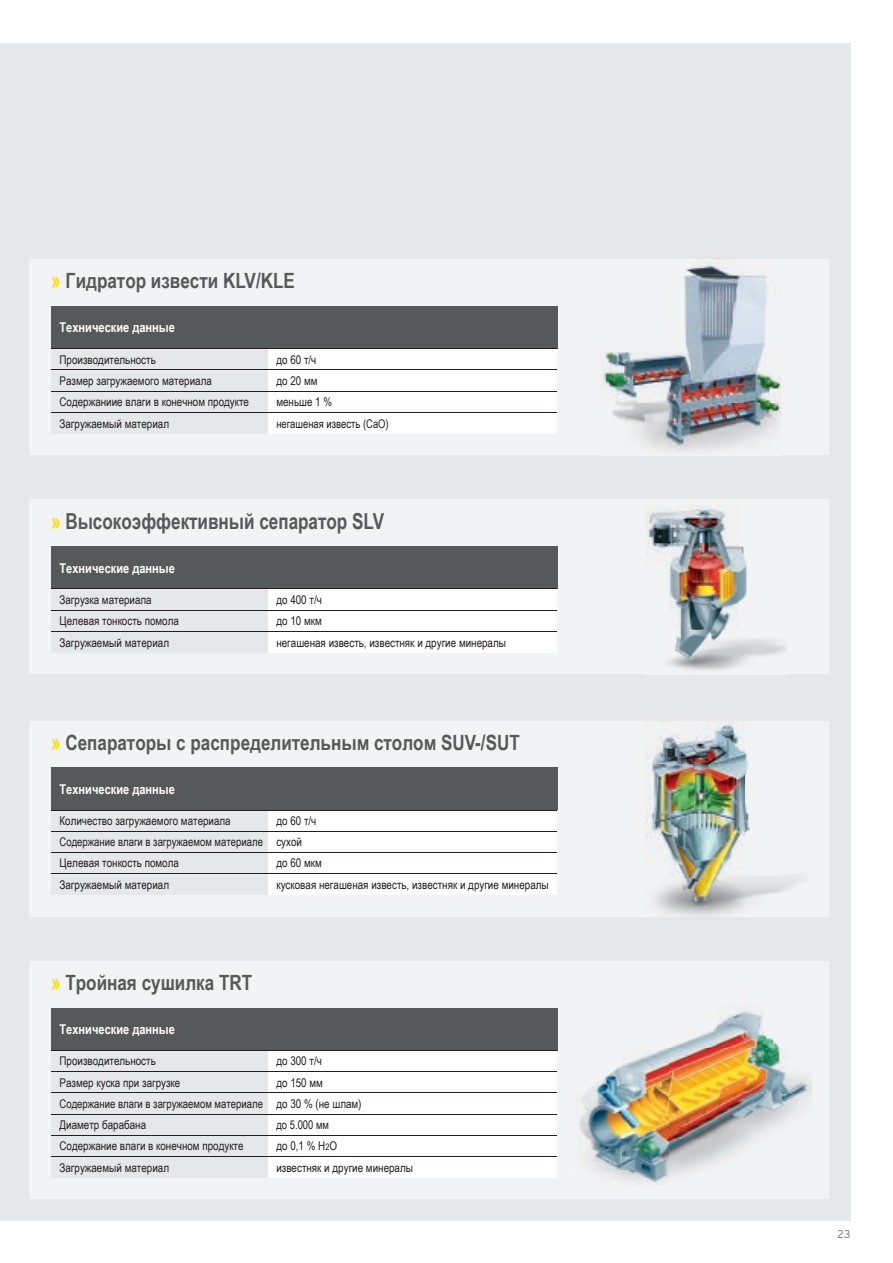
<style>
.page{position:relative;width:893px;height:1263px;background:#fff}
.page>*{position:absolute;margin:0;border:0;box-sizing:border-box;transform-origin:0 0}
.t1{font:700 22.05px "Arial Narrow";color:#57585a;scale:.94 1}
.t2{font:700 21px "Arial Narrow";color:#57585a}
.t3{font:700 13.5px "Arial Narrow";color:#fff}
.t4{font:12px/21.1px "Arial Narrow";color:#231f20}
.t5{font:12px "Arial Narrow";color:#231f20;scale:.96 1}
.t6{font:300 11.25px "Interstate";color:#6c6d70}
.s1{font-size:22.05px;color:#ffdc01}
.s2{color:#ffdc01}
.s3{font-size:9px}
</style>
<div class="page">
<div style="left:0;top:43px;width:850px;height:1177px;background:#e6e7e9"></div>
<div style="left:30px;top:285px;width:799px;height:170px;background:#f2f3f4"></div>
<div style="left:30px;top:746px;width:799px;height:170px;background:#f2f3f4"></div>
<div style="left:30px;top:525px;width:799px;height:149px;background:#f2f3f4"></div>
<div style="left:51px;top:306px;width:506px;height:43px;background:#57585a"></div>
<svg style="left:51px;top:349px;width:506px;height:84px"></svg>
<hr style="left:51px;top:348px;width:217px;height:1px;background:#231f20">
<hr style="left:268px;top:348px;width:289px;height:1px;background:#231f20">
<hr style="left:51px;top:370px;width:217px;height:1px;background:#231f20">
<hr style="left:268px;top:370px;width:289px;height:1px;background:#231f20">
<hr style="left:51px;top:391px;width:217px;height:1px;background:#231f20">
<hr style="left:268px;top:391px;width:289px;height:1px;background:#231f20">
<hr style="left:51px;top:412px;width:217px;height:1px;background:#231f20">
<hr style="left:268px;top:412px;width:289px;height:1px;background:#231f20">
<div style="left:30px;top:259px;width:799px;height:43px;background:#f2f3f4"></div>
<div style="left:51px;top:546px;width:506px;height:43px;background:#57585a"></div>
<svg style="left:51px;top:590px;width:506px;height:62px"></svg>
<hr style="left:51px;top:589px;width:217px;height:1px;background:#231f20">
<hr style="left:268px;top:589px;width:289px;height:1px;background:#231f20">
<hr style="left:51px;top:610px;width:217px;height:1px;background:#231f20">
<hr style="left:268px;top:610px;width:289px;height:1px;background:#231f20">
<hr style="left:51px;top:631px;width:217px;height:1px;background:#231f20">
<hr style="left:268px;top:631px;width:289px;height:1px;background:#231f20">
<div style="left:30px;top:500px;width:799px;height:42px;background:#f2f3f4"></div>
<div style="left:51px;top:767px;width:506px;height:43px;background:#57585a"></div>
<svg style="left:51px;top:811px;width:506px;height:84px"></svg>
<hr style="left:51px;top:810px;width:217px;height:1px;background:#231f20">
<hr style="left:268px;top:810px;width:289px;height:1px;background:#231f20">
<hr style="left:51px;top:831px;width:217px;height:1px;background:#231f20">
<hr style="left:268px;top:831px;width:289px;height:1px;background:#231f20">
<hr style="left:51px;top:852px;width:217px;height:1px;background:#231f20">
<hr style="left:268px;top:852px;width:289px;height:1px;background:#231f20">
<hr style="left:51px;top:873px;width:217px;height:1px;background:#231f20">
<hr style="left:268px;top:873px;width:289px;height:1px;background:#231f20">
<div style="left:30px;top:721px;width:799px;height:42px;background:#f2f3f4"></div>
<div style="left:30px;top:986px;width:799px;height:213px;background:#f2f3f4"></div>
<div style="left:51px;top:1008px;width:506px;height:42px;background:#57585a"></div>
<svg style="left:51px;top:1051px;width:506px;height:127px"></svg>
<hr style="left:51px;top:1050px;width:217px;height:1px;background:#231f20">
<hr style="left:268px;top:1050px;width:289px;height:1px;background:#231f20">
<hr style="left:51px;top:1071px;width:217px;height:1px;background:#231f20">
<hr style="left:268px;top:1071px;width:289px;height:1px;background:#231f20">
<hr style="left:51px;top:1093px;width:217px;height:1px;background:#231f20">
<hr style="left:268px;top:1093px;width:289px;height:1px;background:#231f20">
<hr style="left:51px;top:1114px;width:217px;height:1px;background:#231f20">
<hr style="left:268px;top:1114px;width:289px;height:1px;background:#231f20">
<hr style="left:51px;top:1135px;width:217px;height:1px;background:#231f20">
<hr style="left:268px;top:1135px;width:289px;height:1px;background:#231f20">
<hr style="left:51px;top:1156px;width:217px;height:1px;background:#231f20">
<hr style="left:268px;top:1156px;width:289px;height:1px;background:#231f20">
<div style="left:30px;top:961px;width:799px;height:42px;background:#f2f3f4"></div>
<img style="left:601px;top:262px;width:181px;height:194px">
<img style="left:646px;top:506px;width:141px;height:169px">
<img style="left:811px;top:1079px;width:1px;height:15px">
<img style="left:579px;top:1010px;width:232px;height:175px">
<img style="left:796px;top:916px;width:12px;height:1px">
<img style="left:796px;top:878px;width:4px;height:5px">
<img style="left:645px;top:721px;width:151px;height:196px">
<h2 class="t2" style="left:51px;top:265px;width:245px"><span class="s1">»</span> Гидратор извести KLV/KLE</h2>
<p class="t3" style="left:60px;top:317px;width:117px">Технические данные</p>
<p class="t4" style="left:60px;top:348px;width:98px">Производительность</p>
<p class="t4" style="left:276px;top:348px;width:41px">до 60 т/ч</p>
<p class="t4" style="left:60px;top:370px;width:154px">Размер загружаемого материала</p>
<p class="t4" style="left:276px;top:370px;width:43px">до 20 мм</p>
<p class="t4" style="left:60px;top:391px;width:191px">Содержаниие влаги в конечном продукте</p>
<p class="t4" style="left:276px;top:391px;width:57px">меньше 1 %</p>
<p class="t4" style="left:60px;top:412px;width:111px">Загружаемый материал</p>
<p class="t5" style="left:276px;top:415px;width:119px">негашеная известь (CaO)</p>
<h1 class="t1" style="left:51px;top:504px;width:356px"><span class="s2">»</span> Высокоэффективный сепаратор SLV</h1>
<p class="t3" style="left:60px;top:557px;width:117px">Технические данные</p>
<p class="t4" style="left:60px;top:589px;width:94px">Загрузка материала</p>
<p class="t4" style="left:276px;top:589px;width:47px">до 400 т/ч</p>
<p class="t4" style="left:60px;top:610px;width:121px">Целевая тонкость помола</p>
<p class="t4" style="left:276px;top:610px;width:47px">до 10 мкм</p>
<p class="t4" style="left:60px;top:631px;width:111px">Загружаемый материал</p>
<p class="t4" style="left:276px;top:631px;width:231px">негашеная известь, известняк и другие минералы</p>
<h2 class="t2" style="left:51px;top:726px;width:470px"><span class="s1">»</span> Сепараторы с распределительным столом SUV-/SUT</h2>
<p class="t3" style="left:60px;top:779px;width:117px">Технические данные</p>
<p class="t4" style="left:60px;top:810px;width:173px">Количество загружаемого материала</p>
<p class="t4" style="left:60px;top:810px;width:258px;text-indent:217px">до 60 т/ч<br>Содержание влаги в загружаемом материале сухой<br>Целевая тонкость помола</p>
<p class="t4" style="left:276px;top:852px;width:47px">до 60 мкм</p>
<p class="t4" style="left:60px;top:873px;width:111px">Загружаемый материал</p>
<p class="t4" style="left:276px;top:873px;width:274px">кусковая негашеная известь, известняк и другие минералы</p>
<h2 class="t2" style="left:51px;top:967px;width:203px"><span class="s1">»</span> Тройная сушилка TRT</h2>
<p class="t3" style="left:60px;top:1019px;width:117px">Технические данные</p>
<p class="t4" style="left:60px;top:1050px;width:98px">Производительность</p>
<p class="t4" style="left:276px;top:1050px;width:47px">до 300 т/ч</p>
<p class="t4" style="left:60px;top:1071px;width:122px">Размер куска при загрузке</p>
<p class="t4" style="left:60px;top:1071px;width:304px;text-indent:217px">до 150 мм<br>Содержание влаги в загружаемом материале до 30 % (не шлам)<br>Диаметр барабана</p>
<p class="t5" style="left:276px;top:1116px;width:56px">до 5.000 мм</p>
<p class="t4" style="left:60px;top:1135px;width:186px">Содержание влаги в конечном продукте</p>
<p class="t4" style="left:276px;top:1135px;width:62px">до 0,1 % H<span class="s3">2</span>O</p>
<p class="t4" style="left:60px;top:1156px;width:111px">Загружаемый материал</p>
<p class="t4" style="left:276px;top:1156px;width:138px">известняк и другие минералы</p>
<p class="t6" style="left:837px;top:1228px;width:14px">23</p>
</div>
